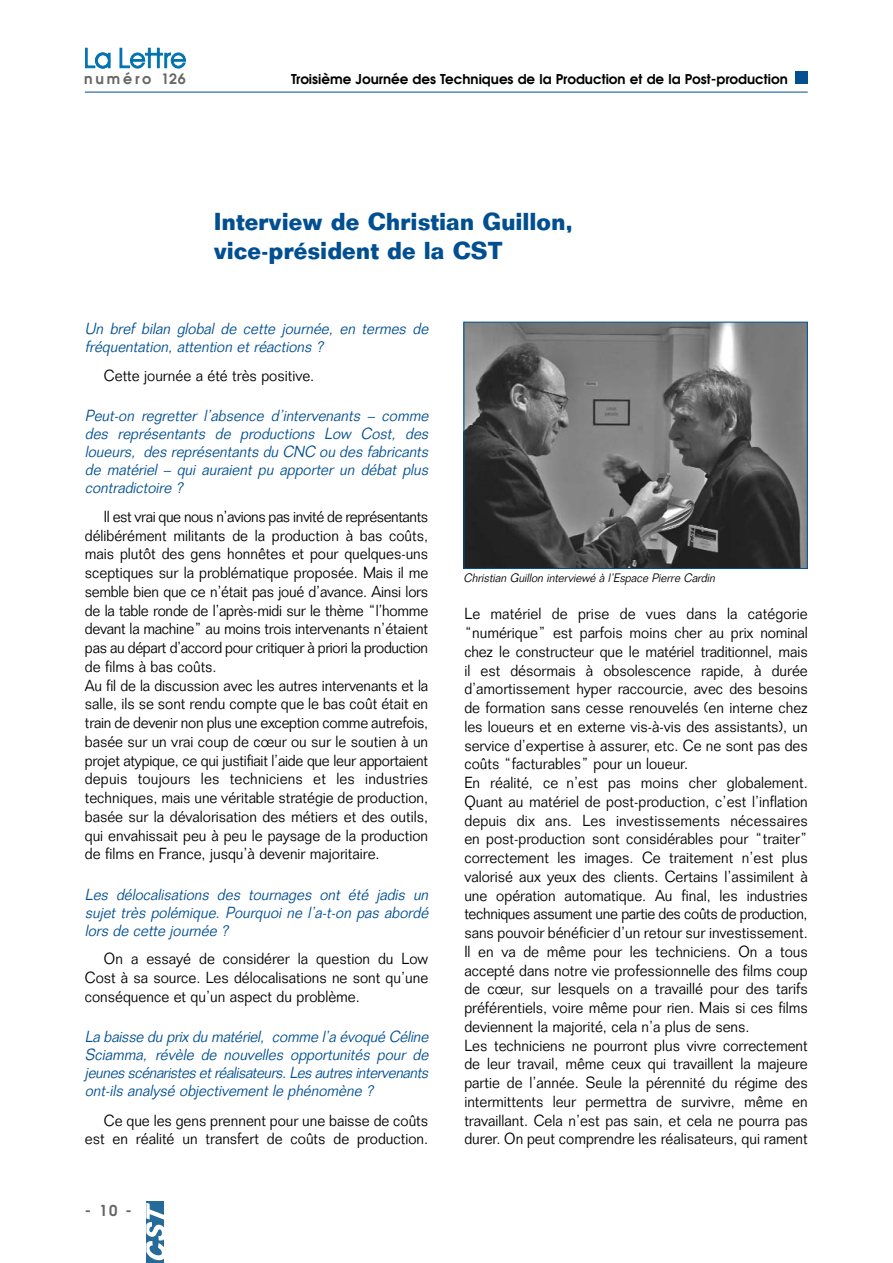
<style>
.page{position:relative;width:893px;height:1263px;background:#fff}
.page>*{position:absolute;margin:0;border:0;box-sizing:border-box;transform-origin:0 0}
.t1{font:700 24px/28.5px "Folio";color:#004f91;scale:.93 1}
.t2{font:300 15.75px/18.8px "Folio";color:#000;scale:.93 1}
.t3{font:italic 300 15.75px/18px "Folio";color:#004f91;text-align:justify;scale:.93 1}
.t4{font:600 15px "Avant Garde";color:#666}
.t5{font:600 14.25px "Avant Garde";letter-spacing:.2em;color:#666}
.t6{font:600 13.5px "Avant Garde";color:#000}
.t7{font:italic 300 12px "Folio";color:#000;scale:.93 1}
</style>
<div class="page">
<div style="left:795px;top:71px;width:13px;height:13px;background:#004f91"></div>
<hr style="left:85px;top:92px;width:723px;height:1px;background:#004f91">
<svg style="left:85px;top:48px;width:26px;height:20px"></svg>
<svg style="left:120px;top:48px;width:66px;height:21px"></svg>
<div style="left:95px;top:53px;width:15px;height:15px;border:1px solid #0072ae;border-radius:50%"></div>
<div style="left:146px;top:1201px;width:18px;height:62px;background:#256a99"></div>
<svg style="left:146px;top:1203px;width:18px;height:58px"></svg>
<img style="left:465px;top:324px;width:341px;height:243px">
<div style="left:463px;top:322px;width:345px;height:247px;border:1px solid #004f91"></div>
<p class="t5" style="left:84px;top:72px;width:103px">numéro 126</p>
<p class="t6" style="left:291px;top:72px;width:498px">Troisième Journée des Techniques de la Production et de la Post-production</p>
<h1 class="t1" style="left:214px;top:210px;width:388px">Interview de Christian Guillon, vice-président de la CST</h1>
<p class="t3" style="left:85px;top:320px;width:374px;line-height:18.8px">Un bref bilan global de cette journée, en termes de fréquentation, attention et réactions ?</p>
<p class="t2" style="left:104px;top:368px;width:228px">Cette journée a été très positive.</p>
<p class="t3" style="left:85px;top:408px;width:374px">Peut-on regretter l’absence d’intervenants – comme des représentants de productions Low Cost, des loueurs, des représentants du CNC ou des fabricants de matériel – qui auraient pu apporter un débat plus contradictoire ?</p>
<p class="t2" style="left:85px;top:509px;width:371px;text-indent:19px">Il est vrai que nous n’avions pas invité de représentants délibérément militants de la production à bas coûts, mais plutôt des gens honnêtes et pour quelques-uns sceptiques sur la problématique proposée. Mais il me semble bien que ce n’était pas joué d’avance. Ainsi lors de la table ronde de l’après-midi sur le thème “l’homme devant la machine” au moins trois intervenants n’étaient pas au départ d’accord pour critiquer à priori la production de films à bas coûts.<br>Au fil de la discussion avec les autres intervenants et la salle, ils se sont rendu compte que le bas coût était en train de devenir non plus une exception comme autrefois, basée sur un vrai coup de cœur ou sur le soutien à un projet atypique, ce qui justifiait l’aide que leur apportaient depuis toujours les techniciens et les industries techniques, mais une véritable stratégie de production, basée sur la dévalorisation des métiers et des outils, qui envahissait peu à peu le paysage de la production de films en France, jusqu’à devenir majoritaire.</p>
<p class="t3" style="left:85px;top:887px;width:374px">Les délocalisations des tournages ont été jadis un sujet très polémique. Pourquoi ne l’a-t-on pas abordé lors de cette journée ?</p>
<p class="t2" style="left:85px;top:951px;width:371px;text-align:justify;text-indent:19px">On a essayé de considérer la question du Low Cost à sa source. Les délocalisations ne sont qu’une conséquence et qu’un aspect du problème.</p>
<p class="t3" style="left:85px;top:1029px;width:374px">La baisse du prix du matériel, comme l’a évoqué Céline Sciamma, révèle de nouvelles opportunités pour de jeunes scénaristes etréalisateurs.Les autres intervenants ont-ils analysé objectivement le phénomène ?</p>
<p class="t2" style="left:85px;top:1112px;width:371px;text-align:right">Ce que les gens prennent pour une baisse de coûts est en réalité un transfert de coûts de production.</p>
<p class="t4" style="left:85px;top:1204px;width:49px">-10-</p>
<p class="t7" style="left:463px;top:573px;width:274px">Christian Guillon interviewé à l’Espace Pierre Cardin</p>
<p class="t2" style="left:464px;top:606px;width:371px">Le matériel de prise de vues dans la catégorie “numérique” est parfois moins cher au prix nominal chez le constructeur que le matériel traditionnel, mais il est désormais à obsolescence rapide, à durée d’amortissement hyper raccourcie, avec des besoins de formation sans cesse renouvelés (en interne chez les loueurs et en externe vis-à-vis des assistants), un service d’expertise à assurer, etc. Ce ne sont pas des coûts “facturables” pour un loueur.<br>En réalité, ce n’est pas moins cher globalement.<br>Quant au matériel de post-production, c’est l’inflation depuis dix ans. Les investissements nécessaires en post-production sont considérables pour “traiter” correctement les images. Ce traitement n’est plus valorisé aux yeux des clients. Certains l’assimilent à une opération automatique. Au final, les industries techniques assument une partie des coûts de production, sans pouvoir bénéficier d’un retour sur investissement.<br>Il en va de même pour les techniciens. On a tous accepté dans notre vie professionnelle des films coup de cœur, sur lesquels on a travaillé pour des tarifs préférentiels, voire même pour rien. Mais si ces films deviennent la majorité, cela n’a plus de sens.<br>Les techniciens ne pourront plus vivre correctement de leur travail, même ceux qui travaillent la majeure partie de l’année. Seule la pérennité du régime des intermittents leur permettra de survivre, même en travaillant. Cela n’est pas sain, et cela ne pourra pas durer. On peut comprendre les réalisateurs, qui rament</p>
</div>
